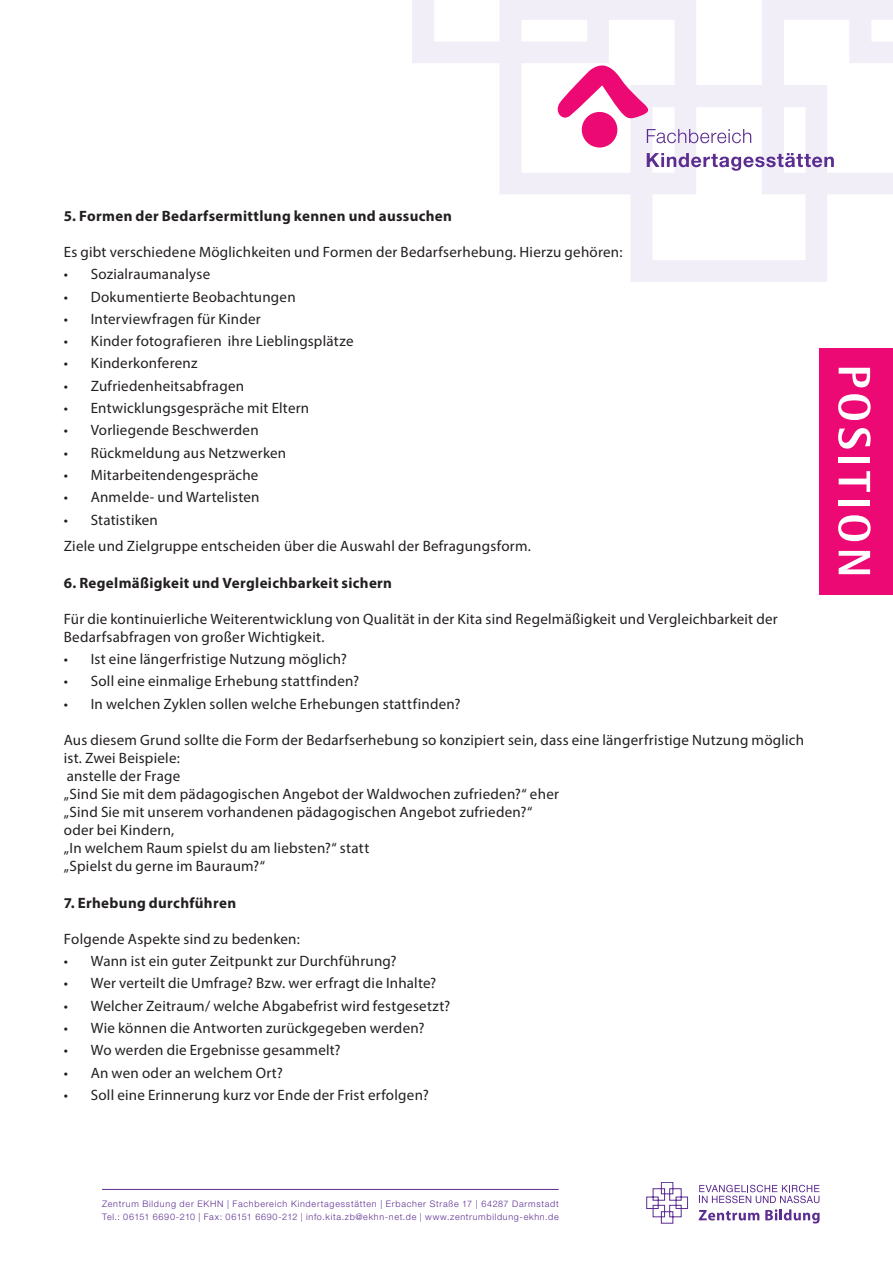
<style>
.page{position:relative;width:893px;height:1263px;background:#fff}
.page>*{position:absolute;margin:0;border:0;box-sizing:border-box;transform-origin:0 0}
.t1{font:15px/18px "Myriad Pro";letter-spacing:.015em;color:#231f20}
.t2{font:700 15px "Myriad Pro";letter-spacing:.02em;color:#231f20}
.t3{font:300 9px "Helvetica Neue LT Pro";letter-spacing:.08em;color:#5c2d91}
</style>
<div class="page">
<hr style="left:102px;top:1189px;width:457px;height:1px;background:#5c2d91">
<div style="left:820px;top:348px;width:73px;height:246px;background:#ed0973"></div>
<svg style="left:839px;top:368px;width:31px;height:19px"></svg>
<svg style="left:838px;top:394px;width:33px;height:26px"></svg>
<svg style="left:838px;top:428px;width:33px;height:21px"></svg>
<div style="left:839px;top:457px;width:31px;height:6px;background:#fff"></div>
<svg style="left:839px;top:471px;width:31px;height:21px"></svg>
<div style="left:839px;top:500px;width:31px;height:5px;background:#fff"></div>
<svg style="left:838px;top:515px;width:33px;height:26px"></svg>
<svg style="left:839px;top:551px;width:31px;height:23px"></svg>
<svg style="left:646px;top:1182px;width:42px;height:41px"></svg>
<svg style="left:699px;top:1210px;width:60px;height:10px"></svg>
<svg style="left:765px;top:1209px;width:55px;height:14px"></svg>
<svg style="left:699px;top:1185px;width:120px;height:18px"></svg>
<svg style="left:412px;top:0;width:481px;height:282px"></svg>
<div style="left:582px;top:112px;width:35px;height:36px;background:#ed0973;border-radius:50%"></div>
<p class="t2" style="left:64px;top:206px;width:390px">5. Formen der Bedarfsermittlung kennen und aussuchen</p>
<p class="t1" style="left:64px;top:243px;width:560px">Es gibt verschiedene Möglichkeiten und Formen der Bedarfserhebung. Hierzu gehören:</p>
<p class="t1" style="left:64px;top:265px;width:148px">• Sozialraumanalyse</p>
<p class="t1" style="left:64px;top:287px;width:233px">• Dokumentierte Beobachtungen</p>
<p class="t1" style="left:64px;top:310px;width:199px">• Interviewfragen für Kinder</p>
<p class="t1" style="left:64px;top:332px;width:291px">• Kinder fotografieren ihre Lieblingsplätze</p>
<p class="t1" style="left:64px;top:354px;width:135px">• Kinderkonferenz</p>
<p class="t1" style="left:64px;top:377px;width:182px">• Zufriedenheitsabfragen</p>
<p class="t1" style="left:64px;top:399px;width:247px">• Entwicklungsgespräche mit Eltern</p>
<p class="t1" style="left:64px;top:421px;width:196px">• Vorliegende Beschwerden</p>
<p class="t1" style="left:64px;top:443px;width:224px">• Rückmeldung aus Netzwerken</p>
<p class="t1" style="left:64px;top:466px;width:196px">• Mitarbeitendengespräche</p>
<p class="t1" style="left:64px;top:488px;width:197px">• Anmelde- und Wartelisten</p>
<p class="t1" style="left:64px;top:510px;width:96px">• Statistiken</p>
<p class="t1" style="left:64px;top:537px;width:469px">Ziele und Zielgruppe entscheiden über die Auswahl der Befragungsform.</p>
<p class="t2" style="left:64px;top:573px;width:330px">6. Regelmäßigkeit und Vergleichbarkeit sichern</p>
<p class="t1" style="left:64px;top:609px;width:715px">Für die kontinuierliche Weiterentwicklung von Qualität in der Kita sind Regelmäßigkeit und Vergleichbarkeit der<br>Bedarfsabfragen von großer Wichtigkeit.</p>
<p class="t1" style="left:64px;top:650px;width:285px">• Ist eine längerfristige Nutzung möglich?</p>
<p class="t1" style="left:64px;top:672px;width:297px">• Soll eine einmalige Erhebung stattfinden?</p>
<p class="t1" style="left:64px;top:694px;width:398px">• In welchen Zyklen sollen welche Erhebungen stattfinden?</p>
<p class="t1" style="left:64px;top:731px;width:742px">Aus diesem Grund sollte die Form der Bedarfserhebung so konzipiert sein, dass eine längerfristige Nutzung möglich ist. Zwei Beispiele:</p>
<p class="t1" style="left:67px;top:767px;width:115px">anstelle der Frage</p>
<p class="t1" style="left:64px;top:785px;width:497px">„Sind Sie mit dem pädagogischen Angebot der Waldwochen zufrieden?“ eher</p>
<p class="t1" style="left:64px;top:803px;width:470px">„Sind Sie mit unserem vorhandenen pädagogischen Angebot zufrieden?“</p>
<p class="t1" style="left:64px;top:821px;width:112px">oder bei Kindern,</p>
<p class="t1" style="left:64px;top:839px;width:307px">„In welchem Raum spielst du am liebsten?“ statt</p>
<p class="t1" style="left:64px;top:857px;width:203px">„Spielst du gerne im Bauraum?“</p>
<p class="t2" style="left:64px;top:893px;width:174px">7. Erhebung durchführen</p>
<p class="t1" style="left:64px;top:929px;width:238px">Folgende Aspekte sind zu bedenken:</p>
<p class="t1" style="left:64px;top:952px;width:334px">• Wann ist ein guter Zeitpunkt zur Durchführung?</p>
<p class="t1" style="left:64px;top:974px;width:374px">• Wer verteilt die Umfrage? Bzw. wer erfragt die Inhalte?</p>
<p class="t1" style="left:64px;top:996px;width:388px">• Welcher Zeitraum/ welche Abgabefrist wird festgesetzt?</p>
<p class="t1" style="left:64px;top:1019px;width:362px">• Wie können die Antworten zurückgegeben werden?</p>
<p class="t1" style="left:64px;top:1041px;width:278px">• Wo werden die Ergebnisse gesammelt?</p>
<p class="t1" style="left:64px;top:1063px;width:220px">• An wen oder an welchem Ort?</p>
<p class="t1" style="left:64px;top:1086px;width:366px">• Soll eine Erinnerung kurz vor Ende der Frist erfolgen?</p>
<p class="t3" style="left:102px;top:1198px;width:458px">Zentrum Bildung der EKHN | Fachbereich Kindertagesstätten | Erbacher Straße 17 | 64287 Darmstadt</p>
<p class="t3" style="left:102px;top:1212px;width:458px">Tel.: 06151 6690-210 | Fax: 06151 6690-212 | info.kita.zb@ekhn-net.de | www.zentrumbildung-ekhn.de</p>
</div>
